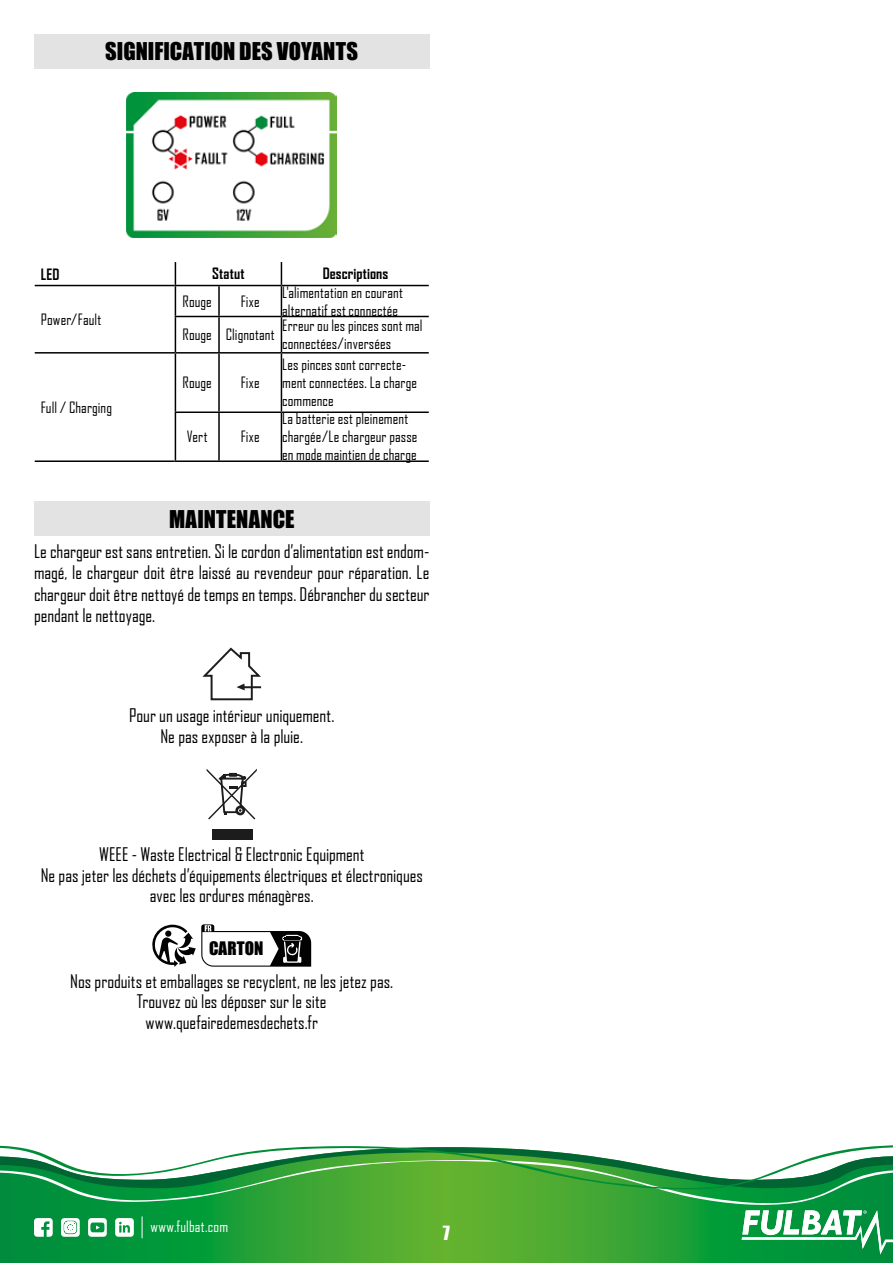
<style>
.page{position:relative;width:893px;height:1263px;background:#fff}
.page>*{position:absolute;margin:0;border:0;box-sizing:border-box;transform-origin:0 0}
.t1{font:22.5px "Impact";letter-spacing:.005em;color:#000}
.t2{font:18px/21.6px "Agency FB";letter-spacing:-.005em;color:#000;text-align:center}
.t3{font:18px "Impact";color:#fff}
.t4{font:17.1px "Impact";letter-spacing:.01em;color:#000}
.t5{font:15px/18px "Agency FB";letter-spacing:.005em;color:#000}
.t6{font:700 15px "Agency FB";letter-spacing:.01em;color:#000}
.t7{font:15px "Agency FB";letter-spacing:.01em;color:#fff}
</style>
<div class="page">
<svg style="left:0;top:1145px;width:893px;height:109px"></svg>
<div style="left:34px;top:34px;width:395px;height:34px;background:#e3e3e3"></div>
<img style="left:127px;top:92px;width:210px;height:145px">
<hr style="left:35px;top:460px;width:140px;height:2px;background:#000">
<hr style="left:35px;top:285px;width:140px;height:1px;background:#000">
<hr style="left:175px;top:285px;width:44px;height:1px;background:#000">
<hr style="left:175px;top:354px;width:1px;height:57px;background:#000">
<hr style="left:218px;top:354px;width:2px;height:57px;background:#000">
<hr style="left:281px;top:354px;width:1px;height:57px;background:#000">
<hr style="left:175px;top:411px;width:44px;height:2px;background:#000">
<hr style="left:175px;top:413px;width:1px;height:47px;background:#000">
<hr style="left:219px;top:411px;width:62px;height:2px;background:#000">
<hr style="left:218px;top:413px;width:2px;height:47px;background:#000">
<hr style="left:281px;top:411px;width:148px;height:2px;background:#000">
<hr style="left:281px;top:413px;width:1px;height:47px;background:#000">
<hr style="left:175px;top:460px;width:44px;height:2px;background:#000">
<hr style="left:219px;top:460px;width:62px;height:2px;background:#000">
<hr style="left:281px;top:460px;width:148px;height:2px;background:#000">
<svg style="left:281px;top:262px;width:1px;height:23px"></svg>
<hr style="left:219px;top:285px;width:62px;height:1px;background:#000">
<hr style="left:281px;top:285px;width:148px;height:1px;background:#000">
<hr style="left:281px;top:286px;width:1px;height:30px;background:#000">
<hr style="left:281px;top:316px;width:148px;height:1px;background:#000">
<hr style="left:281px;top:352px;width:148px;height:2px;background:#000">
<hr style="left:175px;top:316px;width:44px;height:1px;background:#000">
<hr style="left:175px;top:317px;width:1px;height:35px;background:#000">
<hr style="left:219px;top:316px;width:62px;height:1px;background:#000">
<hr style="left:218px;top:317px;width:2px;height:35px;background:#000">
<hr style="left:281px;top:317px;width:1px;height:35px;background:#000">
<hr style="left:35px;top:352px;width:140px;height:2px;background:#000">
<hr style="left:175px;top:352px;width:44px;height:2px;background:#000">
<hr style="left:219px;top:352px;width:62px;height:2px;background:#000">
<svg style="left:175px;top:262px;width:1px;height:23px"></svg>
<hr style="left:175px;top:286px;width:1px;height:30px;background:#000">
<hr style="left:218px;top:286px;width:2px;height:30px;background:#000">
<div style="left:34px;top:502px;width:395px;height:34px;background:#e3e3e3"></div>
<svg style="left:202px;top:647px;width:60px;height:54px"></svg>
<hr style="left:241px;top:686px;width:20px;height:2px;background:#1c1c1c">
<div style="left:212px;top:829px;width:40px;height:10px;background:#1c1c1c"></div>
<svg style="left:207px;top:769px;width:50px;height:50px"></svg>
<svg style="left:152px;top:924px;width:159px;height:43px"></svg>
<p class="t1" style="left:105px;top:34px;width:254px">SIGNIFICATION DES VOYANTS</p>
<p class="t6" style="left:41px;top:265px;width:20px">LED</p>
<p class="t6" style="left:212px;top:264px;width:34px">Statut</p>
<p class="t6" style="left:323px;top:264px;width:67px">Descriptions</p>
<p class="t5" style="left:41px;top:310px;width:62px">Power/Fault</p>
<p class="t5" style="left:183px;top:292px;width:31px">Rouge</p>
<p class="t5" style="left:241px;top:292px;width:20px">Fixe</p>
<p class="t5" style="left:282px;top:283px;width:122px">L'alimentation en courant alternatif est connectée</p>
<p class="t5" style="left:183px;top:325px;width:94px">Rouge Clignotant</p>
<p class="t5" style="left:282px;top:316px;width:142px">Erreur ou les pinces sont mal connectées/inversées</p>
<p class="t5" style="left:41px;top:398px;width:73px">Full / Charging</p>
<p class="t5" style="left:183px;top:373px;width:31px">Rouge</p>
<p class="t5" style="left:241px;top:373px;width:20px">Fixe</p>
<p class="t5" style="left:187px;top:428px;width:22px">Vert</p>
<p class="t5" style="left:241px;top:428px;width:20px">Fixe</p>
<p class="t5" style="left:282px;top:355px;width:136px">Les pinces sont correcte&shy;ment connectées. La charge commence</p>
<p class="t5" style="left:282px;top:410px;width:137px">La batterie est pleinement chargée/Le chargeur passe en mode maintien de charge</p>
<p class="t1" style="left:169px;top:501px;width:127px">MAINTENANCE</p>
<p class="t2" style="left:34px;top:540px;width:397px;text-align:justify">Le chargeur est sans entretien. Si le cordon d’alimentation est endom&shy;magé, le chargeur doit être laissé au revendeur pour réparation. Le chargeur doit être nettoyé de temps en temps. Débrancher du secteur pendant le nettoyage.</p>
<p class="t2" style="left:129px;top:704px;width:207px">Pour un usage intérieur uniquement.<br>Ne pas exposer à la pluie.</p>
<p class="t2" style="left:41px;top:843px;width:384px;line-height:20.7px">WEEE - Waste Electrical &amp; Electronic Equipment<br>Ne pas jeter les déchets d’équipements électriques et électroniques avec les ordures ménagères.</p>
<p class="t4" style="left:209px;top:935px;width:56px">CARTON</p>
<p class="t2" style="left:70px;top:970px;width:324px;line-height:20.7px">Nos produits et emballages se recyclent, ne les jetez pas.<br>Trouvez où les déposer sur le site www.quefairedemesdechets.fr</p>
<p class="t7" style="left:150px;top:1217px;width:79px">www.fulbat.com</p>
<p class="t3" style="left:443px;top:1219px;width:9px">7</p>
</div>
